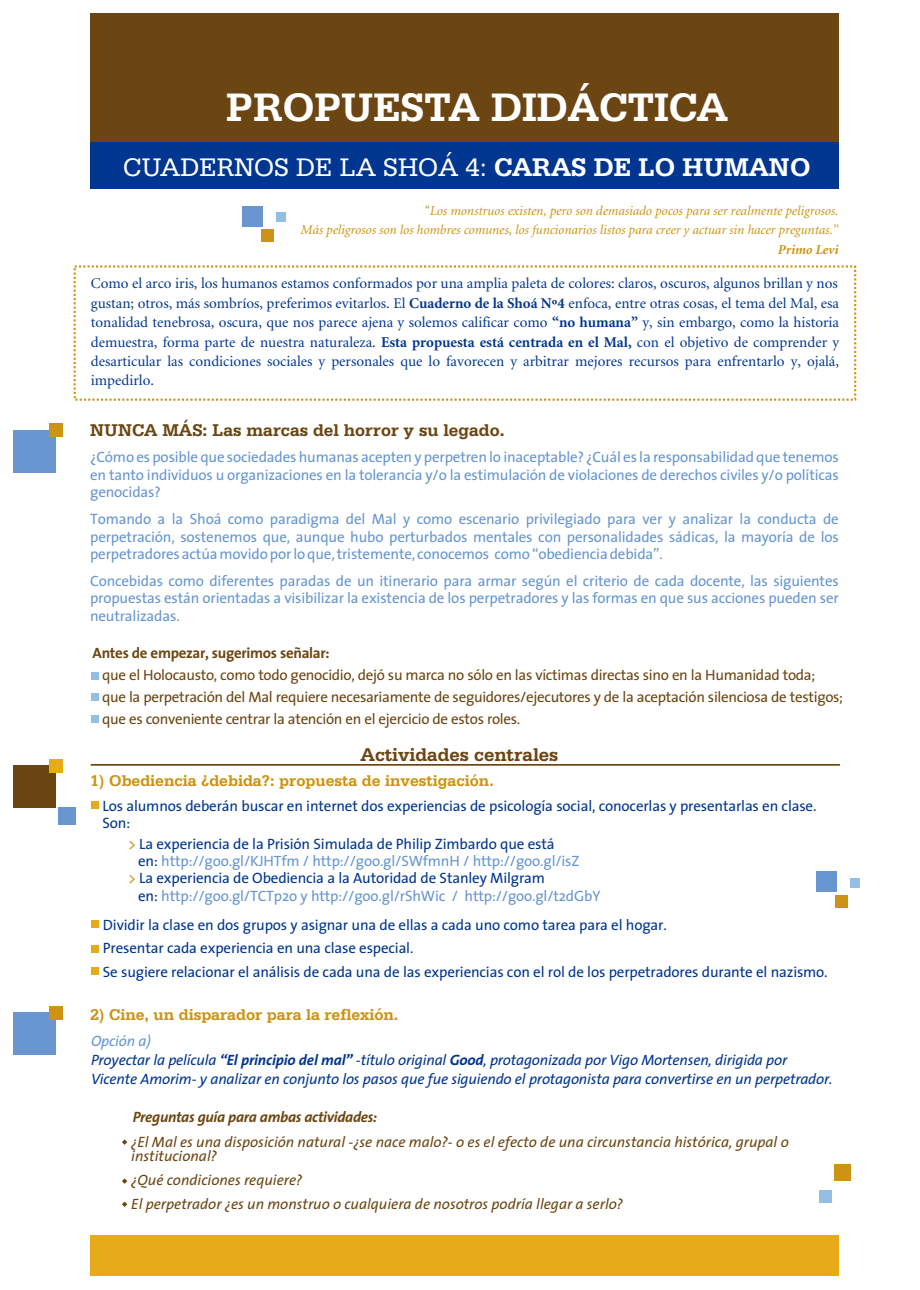
<style>
.page{position:relative;width:920px;height:1290px;background:#fff}
.page>*{position:absolute;margin:0;border:0;box-sizing:border-box;transform-origin:0 0}
.t1{font:700 42px "Serifa BT";color:#fff}
.t2{font:27px "Serifa BT";color:#fff}
.t3{font:700 19.5px "Serifa BT";color:#6c4612}
.t4{font:700 18px "Serifa BT";color:#6c4612}
.t5{font:700 16.5px "Serifa BT";color:#cc9314}
.t6{font:15px/17.4px "The Sans";letter-spacing:-.01em;color:#6796d0;text-align:justify}
.t7{font:15px/19.4px "Minion";color:#00368f;text-align:justify}
.t8{font:15px/23.7px "The Sans";letter-spacing:-.01em;color:#00368f}
.t9{font:15px/21.9px "The Sans";letter-spacing:-.02em;color:#6c4612}
.t10{font:italic 15px/19px "The Sans";letter-spacing:-.01em;color:#00368f}
.t11{font:italic 15px/14.4px "The Sans";color:#6c4612}
.t12{font:italic 700 15px "The Sans";letter-spacing:-.02em;color:#6c4612}
.t13{font:700 15px "The Sans";letter-spacing:-.02em;color:#6c4612}
.t14{font:italic 13.5px/19.8px "Minion";color:#cc9314;text-align:right}
.t15{font:italic 700 13.5px "Minion";color:#cc9314}
.s1{font-weight:700}
.s2{font-family:"Arial Unicode MS";font-style:normal}
.s3{color:#cc9314}
.s4{color:#00368f}
.s5{color:#6796d0}
</style>
<div class="page">
<div style="left:90px;top:13px;width:749px;height:130px;background:#6c4612"></div>
<div style="left:90px;top:143px;width:749px;height:46px;background:#00368f"></div>
<div style="left:90px;top:1235px;width:749px;height:41px;background:#e7ab19"></div>
<div style="left:242px;top:206px;width:21px;height:20px;background:#6796d0"></div>
<div style="left:261px;top:229px;width:13px;height:13px;background:#cc9314"></div>
<div style="left:276px;top:212px;width:10px;height:10px;background:#94bfe5"></div>
<div style="left:816px;top:872px;width:20px;height:20px;background:#6796d0"></div>
<div style="left:835px;top:895px;width:13px;height:13px;background:#cc9314"></div>
<div style="left:850px;top:878px;width:9px;height:9px;background:#94bfe5"></div>
<div style="left:13px;top:430px;width:43px;height:42px;background:#6796d0"></div>
<div style="left:49px;top:424px;width:14px;height:13px;background:#cc9314"></div>
<div style="left:13px;top:1012px;width:43px;height:42px;background:#6796d0"></div>
<div style="left:49px;top:1006px;width:14px;height:13px;background:#cc9314"></div>
<div style="left:13px;top:766px;width:43px;height:42px;background:#6c4612"></div>
<div style="left:58px;top:807px;width:18px;height:18px;background:#6796d0"></div>
<div style="left:49px;top:759px;width:14px;height:13px;background:#e7ab19"></div>
<div style="left:91px;top:672px;width:7px;height:7px;background:#94bfe5"></div>
<div style="left:91px;top:694px;width:7px;height:7px;background:#94bfe5"></div>
<div style="left:91px;top:715px;width:7px;height:7px;background:#94bfe5"></div>
<div style="left:91px;top:801px;width:7px;height:7px;background:#e7ab19"></div>
<div style="left:91px;top:920px;width:7px;height:7px;background:#e7ab19"></div>
<div style="left:91px;top:945px;width:7px;height:7px;background:#e7ab19"></div>
<div style="left:91px;top:968px;width:7px;height:7px;background:#e7ab19"></div>
<svg style="left:122px;top:1139px;width:5px;height:6px"></svg>
<svg style="left:122px;top:1178px;width:5px;height:6px"></svg>
<svg style="left:122px;top:1201px;width:5px;height:6px"></svg>
<hr style="left:91px;top:764px;width:749px;height:2px;background:#6c4612">
<div style="left:834px;top:1164px;width:17px;height:17px;background:#cc9314"></div>
<div style="left:819px;top:1191px;width:12px;height:12px;background:#94bfe5"></div>
<h1 class="t1" style="left:226px;top:89px;width:503px">PROPUESTA DIDÁCTICA</h1>
<h2 class="t2" style="left:123px;top:156px;width:689px">CUADERNOS DE LA SHOÁ 4: <span class="s1">CARAS DE LO HUMANO</span></h2>
<p class="t14" style="left:300px;top:201px;width:539px"><span class="s2">“</span>Los monstruos existen, pero son demasiado pocos para ser realmente peligrosos.<br>Más peligrosos son los hombres comunes, los funcionarios listos para creer y actuar sin hacer preguntas.”</p>
<p class="t15" style="left:778px;top:243px;width:62px">Primo Levi</p>
<p class="t7" style="left:91px;top:274px;width:750px">Como el arco iris, los humanos estamos conformados por una amplia paleta de colores: claros, oscuros, algunos brillan y nos gustan; otros, más sombríos, preferimos evitarlos. El <span class="s1">Cuaderno de la Shoá Nº4</span> enfoca, entre otras cosas, el tema del Mal, esa tonalidad tenebrosa, oscura, que nos parece ajena y solemos calificar como <span class="s1">“no humana”</span> y, sin embargo, como la historia demuestra, forma parte de nuestra naturaleza. <span class="s1">Esta propuesta está centrada en el Mal,</span> con el objetivo de comprender y desarticular las condiciones sociales y personales que lo favorecen y arbitrar mejores recursos para enfrentarlo y, ojalá, impedirlo.</p>
<p class="t4" style="left:90px;top:422px;width:416px">NUNCA MÁS: Las marcas del horror y su legado.</p>
<p class="t6" style="left:90px;top:449px;width:750px">¿Cómo es posible que sociedades humanas acepten y perpetren lo inaceptable? ¿Cuál es la responsabilidad que tenemos en tanto individuos u organizaciones en la tolerancia y/o la estimulación de violaciones de derechos civiles y/o políticas genocidas?</p>
<p class="t6" style="left:90px;top:511px;width:750px">Tomando a la Shoá como paradigma del Mal y como escenario privilegiado para ver y analizar la conducta de perpetración, sostenemos que, aunque hubo perturbados mentales con personalidades sádicas, la mayoría de los perpetradores actúa movido por lo que, tristemente, conocemos como “obediencia debida”.</p>
<p class="t6" style="left:90px;top:573px;width:750px">Concebidas como diferentes paradas de un itinerario para armar según el criterio de cada docente, las siguientes propuestas están orientadas a visibilizar la existencia de los perpetradores y las formas en que sus acciones pueden ser neutralizadas.</p>
<p class="t13" style="left:93px;top:645px;width:238px">Antes de empezar, sugerimos señalar:</p>
<p class="t9" style="left:102px;top:665px;width:742px">que el Holocausto, como todo genocidio, dejó su marca no sólo en las víctimas directas sino en la Humanidad toda;<br>que la perpetración del Mal requiere necesariamente de seguidores/ejecutores y de la aceptación silenciosa de testigos; que es conveniente centrar la atención en el ejercicio de estos roles.</p>
<h3 class="t3" style="left:361px;top:746px;width:199px">Actividades centrales</h3>
<p class="t5" style="left:90px;top:773px;width:405px">1) Obediencia ¿debida?: propuesta de investigación.</p>
<p class="t8" style="left:103px;top:798px;width:715px;line-height:17.4px">Los alumnos deberán buscar en internet dos experiencias de psicología social, conocerlas y presentarlas en clase.<br>Son:</p>
<p class="t8" style="left:128px;top:832px;width:428px"><span class="s3">&gt;</span> La experiencia de la Prisión Simulada de Philip Zimbardo que está</p>
<p class="t6" style="left:138px;top:853px;width:443px"><span class="s4">en:</span> http://goo.gl/KJHTfm / http://goo.gl/SWfmnH / http://goo.gl/isZ</p>
<p class="t8" style="left:128px;top:867px;width:418px"><span class="s3">&gt;</span> La experiencia de Obediencia a la Autoridad de Stanley Milgram</p>
<p class="t6" style="left:138px;top:888px;width:464px"><span class="s4">en:</span> http://goo.gl/TCTp2o y http://goo.gl/rShWic / http://goo.gl/t2dGbY</p>
<p class="t8" style="left:103px;top:913px;width:726px">Dividir la clase en dos grupos y asignar una de ellas a cada uno como tarea para el hogar.<br>Presentar cada experiencia en una clase especial.<br>Se sugiere relacionar el análisis de cada una de las experiencias con el rol de los perpetradores durante el nazismo.</p>
<p class="t5" style="left:90px;top:1007px;width:310px">2) Cine, un disparador para la reflexión.</p>
<p class="t10" style="left:91px;top:1032px;width:743px"><span class="s5">Opción a)<br></span>Proyectar la película <span class="s1">“El principio del mal”</span> -título original <span class="s1">Good</span>, protagonizada por Vigo Mortensen, dirigida por<br>Vicente Amorim- y analizar en conjunto los pasos que fue siguiendo el protagonista para convertirse en un perpetrador.</p>
<p class="t12" style="left:133px;top:1110px;width:246px">Preguntas guía para ambas actividades:</p>
<p class="t11" style="left:131px;top:1135px;width:659px">¿El Mal es una disposición natural -¿se nace malo?- o es el efecto de una circunstancia histórica, grupal o institucional?</p>
<p class="t11" style="left:131px;top:1168px;width:493px;line-height:23.9px">¿Qué condiciones requiere?<br>El perpetrador ¿es un monstruo o cualquiera de nosotros podría llegar a serlo?</p>
</div>
